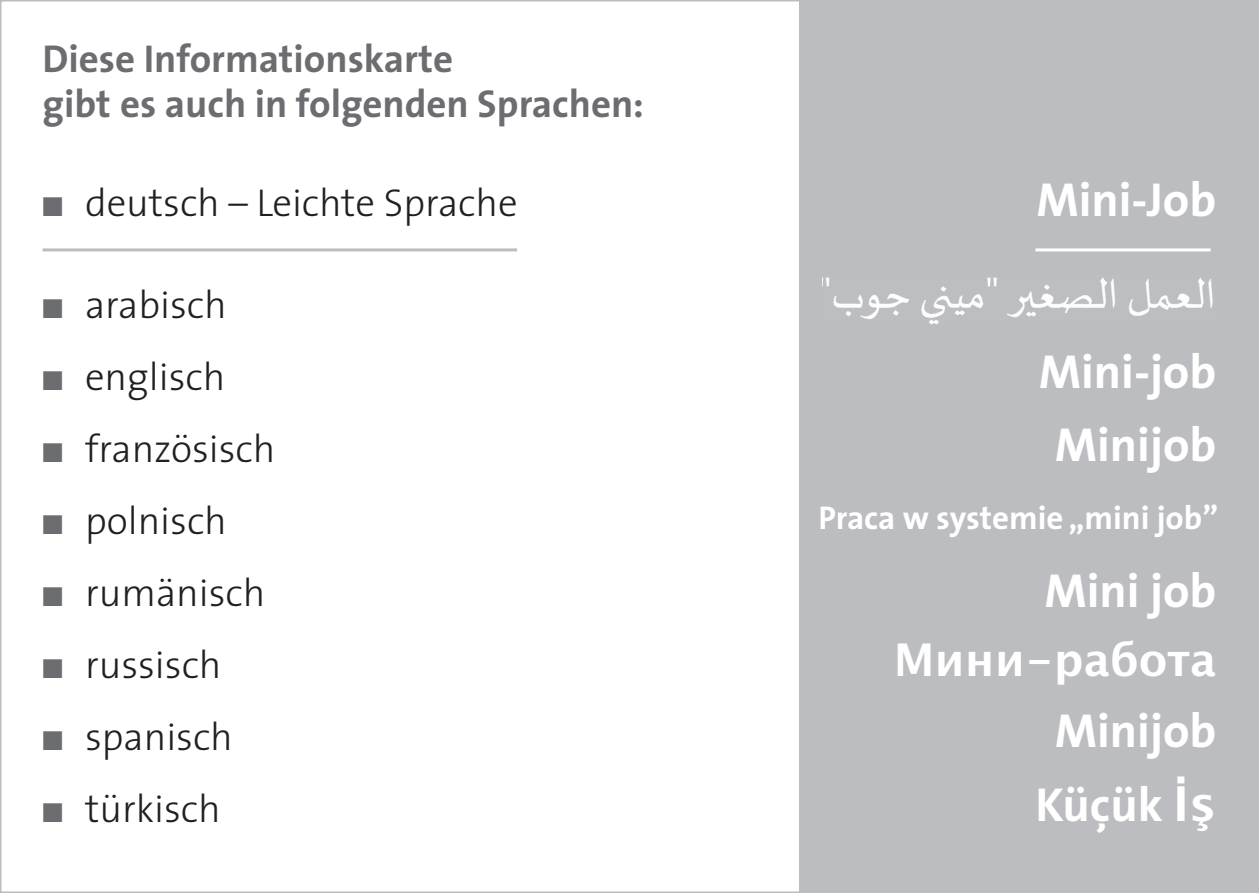
<style>
.page{position:relative;width:1259px;height:893px;background:#fff}
.page>*{position:absolute;margin:0;border:0;box-sizing:border-box;transform-origin:0 0}
.t1{font:700 48px/73.8px "The Sans";color:#fff;text-align:center}
.t2{font:700 45px "Lucida Grande";color:#fff}
.t3{font:300 39px "The Sans";color:#231f20}
.t4{font:700 39px/45px "The Sans";color:#6c6d70}
.t5{font:700 33px "The Sans";color:#fff}
.s1{color:#6c6d70}
.s2{font-family:"Lucida Grande"}
</style>
<div class="page">
<div style="left:799px;top:0;width:460px;height:893px;background:#bcbdc0"></div>
<img style="left:822px;top:277px;width:391px;height:48px">
<hr style="left:43px;top:248px;width:474px;height:3px;background:#bcbdc0">
<hr style="left:1035px;top:248px;width:175px;height:3px;background:#fff">
<p class="t4" style="left:43px;top:40px;width:603px">Diese Informationskarte<br>gibt es auch in folgenden Sprachen:</p>
<p class="t3" style="left:43px;top:187px;width:477px"><span class="s1">■</span> deutsch – Leichte Sprache</p>
<p class="t3" style="left:43px;top:289px;width:186px"><span class="s1">■</span> arabisch</p>
<p class="t3" style="left:43px;top:361px;width:184px"><span class="s1">■</span> englisch</p>
<p class="t3" style="left:43px;top:433px;width:234px"><span class="s1">■</span> französisch</p>
<p class="t3" style="left:43px;top:505px;width:186px"><span class="s1">■</span> polnisch</p>
<p class="t3" style="left:43px;top:577px;width:224px"><span class="s1">■</span> rumänisch</p>
<p class="t3" style="left:43px;top:649px;width:180px"><span class="s1">■</span> russisch</p>
<p class="t3" style="left:43px;top:721px;width:192px"><span class="s1">■</span> spanisch</p>
<p class="t3" style="left:43px;top:793px;width:180px"><span class="s1">■</span> türkisch</p>
<p class="t1" style="left:1036px;top:168px;width:181px">Mini-Job</p>
<p class="t1" style="left:1039px;top:339px;width:179px">Mini-job</p>
<p class="t1" style="left:1055px;top:412px;width:163px">Minijob</p>
<p class="t5" style="left:818px;top:505px;width:401px">Praca w systemie „mini job”</p>
<p class="t1" style="left:1044px;top:559px;width:173px">Mini job</p>
<p class="t2" style="left:893px;top:634px;width:324px">Мини-работа</p>
<p class="t1" style="left:1035px;top:699px;width:182px">Minijob<br>Küçük <span class="s2">İş</span></p>
</div>
